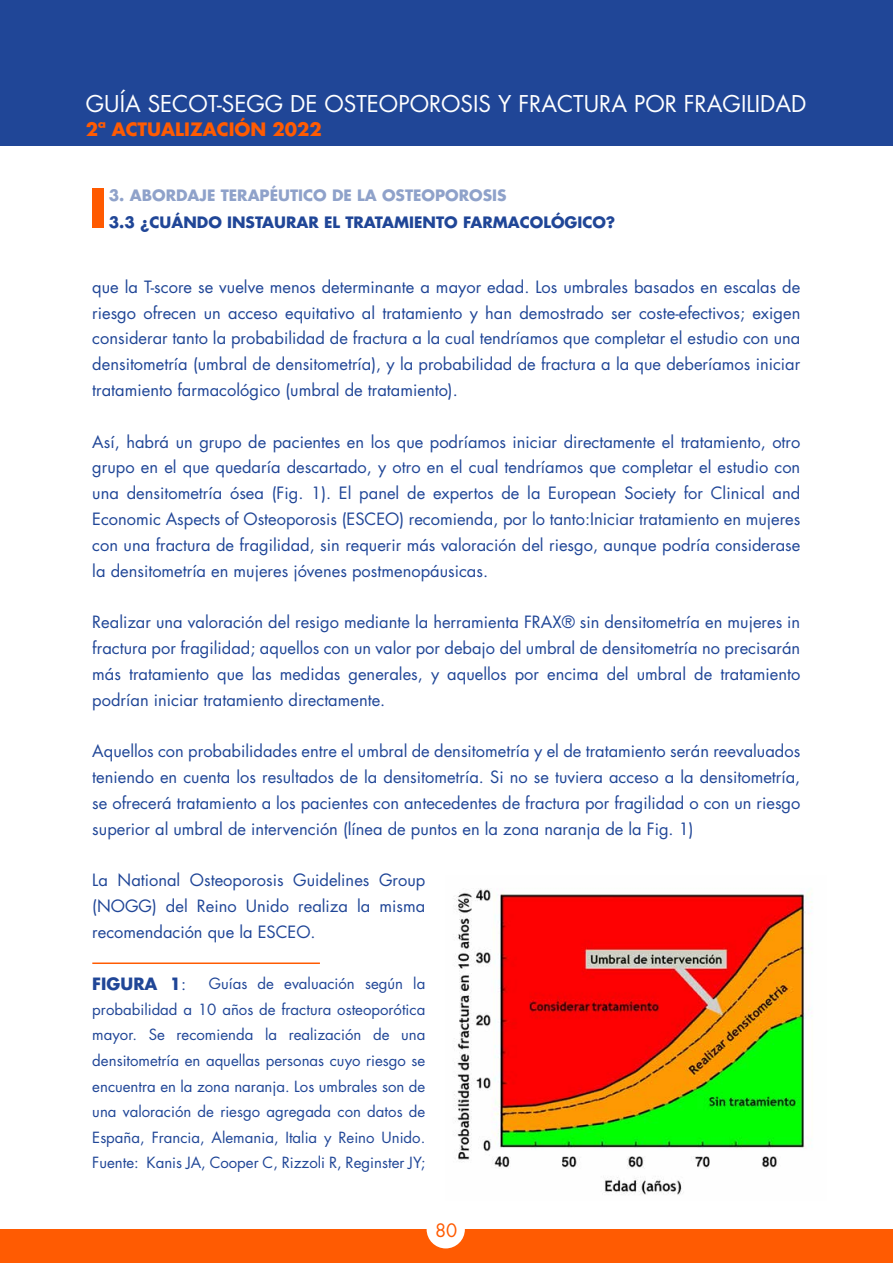
<style>
.page{position:relative;width:893px;height:1263px;background:#fff}
.page>*{position:absolute;margin:0;border:0;box-sizing:border-box;transform-origin:0 0}
.t1{font:22.5px "Futura Std";color:#fff}
.t2{font:700 18px "Futura Std";color:#ff5b02}
.t3{font:18px "Futura Std";color:#ff5b02}
.t4{font:16.5px/25.8px "Futura Std";color:#204697;text-align:justify}
.t5{font:700 16.5px "Futura Std";color:#204697}
.t6{font:700 15.3px "Futura Std";color:#204697}
.t7{font:700 15.3px "Futura Std";color:#8fa2ca}
.t8{font:15px/25.5px "Futura Std";color:#204697;text-align:justify}
.s1{font-weight:400}
</style>
<div class="page">
<div style="left:92px;top:188px;width:12px;height:40px;background:#ff5a00"></div>
<div style="left:0;top:1229px;width:893px;height:34px;background:#ff5b02"></div>
<div style="left:427px;top:1210px;width:38px;height:38px;background:#fff;border-radius:50%"></div>
<div style="left:1px;top:0;width:892px;height:145px;background:#204697"></div>
<img style="left:454px;top:888px;width:358px;height:307px">
<hr style="left:92px;top:962px;width:228px;height:2px;background:#ff5b02">
<h1 class="t1" style="left:86px;top:89px;width:722px">GUÍA SECOT-SEGG DE OSTEOPOROSIS Y FRACTURA POR FRAGILIDAD</h1>
<p class="t2" style="left:86px;top:117px;width:238px">2ª ACTUALIZACIÓN 2022</p>
<p class="t7" style="left:109px;top:185px;width:399px">3. ABORDAJE TERAPÉUTICO DE LA OSTEOPOROSIS</p>
<p class="t6" style="left:109px;top:212px;width:508px">3.3 ¿CUÁNDO INSTAURAR EL TRATAMIENTO FARMACOLÓGICO?</p>
<p class="t4" style="left:92px;top:274px;width:710px">que la T-score se vuelve menos determinante a mayor edad. Los umbrales basados en escalas de riesgo ofrecen un acceso equitativo al tratamiento y han demostrado ser coste-efectivos; exigen considerar tanto la probabilidad de fractura a la cual tendríamos que completar el estudio con una densitometría (umbral de densitometría), y la probabilidad de fractura a la que deberíamos iniciar tratamiento farmacológico (umbral de tratamiento).</p>
<p class="t4" style="left:92px;top:429px;width:710px">Así, habrá un grupo de pacientes en los que podríamos iniciar directamente el tratamiento, otro grupo en el que quedaría descartado, y otro en el cual tendríamos que completar el estudio con una densitometría ósea (Fig. 1). El panel de expertos de la European Society for Clinical and Economic Aspects of Osteoporosis (ESCEO) recomienda, por lo tanto:Iniciar tratamiento en mujeres con una fractura de fragilidad, sin requerir más valoración del riesgo, aunque podría considerase la densitometría en mujeres jóvenes postmenopáusicas.</p>
<p class="t4" style="left:92px;top:609px;width:710px">Realizar una valoración del resigo mediante la herramienta FRAX® sin densitometría en mujeres in fractura por fragilidad; aquellos con un valor por debajo del umbral de densitometría no precisarán más tratamiento que las medidas generales, y aquellos por encima del umbral de tratamiento podrían iniciar tratamiento directamente.</p>
<p class="t4" style="left:92px;top:738px;width:710px">Aquellos con probabilidades entre el umbral de densitometría y el de tratamiento serán reevaluados teniendo en cuenta los resultados de la densitometría. Si no se tuviera acceso a la densitometría, se ofrecerá tratamiento a los pacientes con antecedentes de fractura por fragilidad o con un riesgo superior al umbral de intervención (línea de puntos en la zona naranja de la Fig. 1)</p>
<p class="t4" style="left:92px;top:867px;width:335px">La National Osteoporosis Guidelines Group (NOGG) del Reino Unido realiza la misma recomendación que la ESCEO.</p>
<p class="t5" style="left:92px;top:972px;width:96px">FIGURA 1<span class="s1">:</span></p>
<p class="t8" style="left:92px;top:971px;width:335px;text-indent:116px">Guías de evaluación según la probabilidad a 10 años de fractura osteoporótica mayor. Se recomienda la realización de una densitometría en aquellas personas cuyo riesgo se encuentra en la zona naranja. Los umbrales son de una valoración de riesgo agregada con datos de España, Francia, Alemania, Italia y Reino Unido.<br>Fuente: Kanis JA, Cooper C, Rizzoli R, Reginster JY;</p>
<p class="t3" style="left:435px;top:1219px;width:24px">80</p>
</div>
